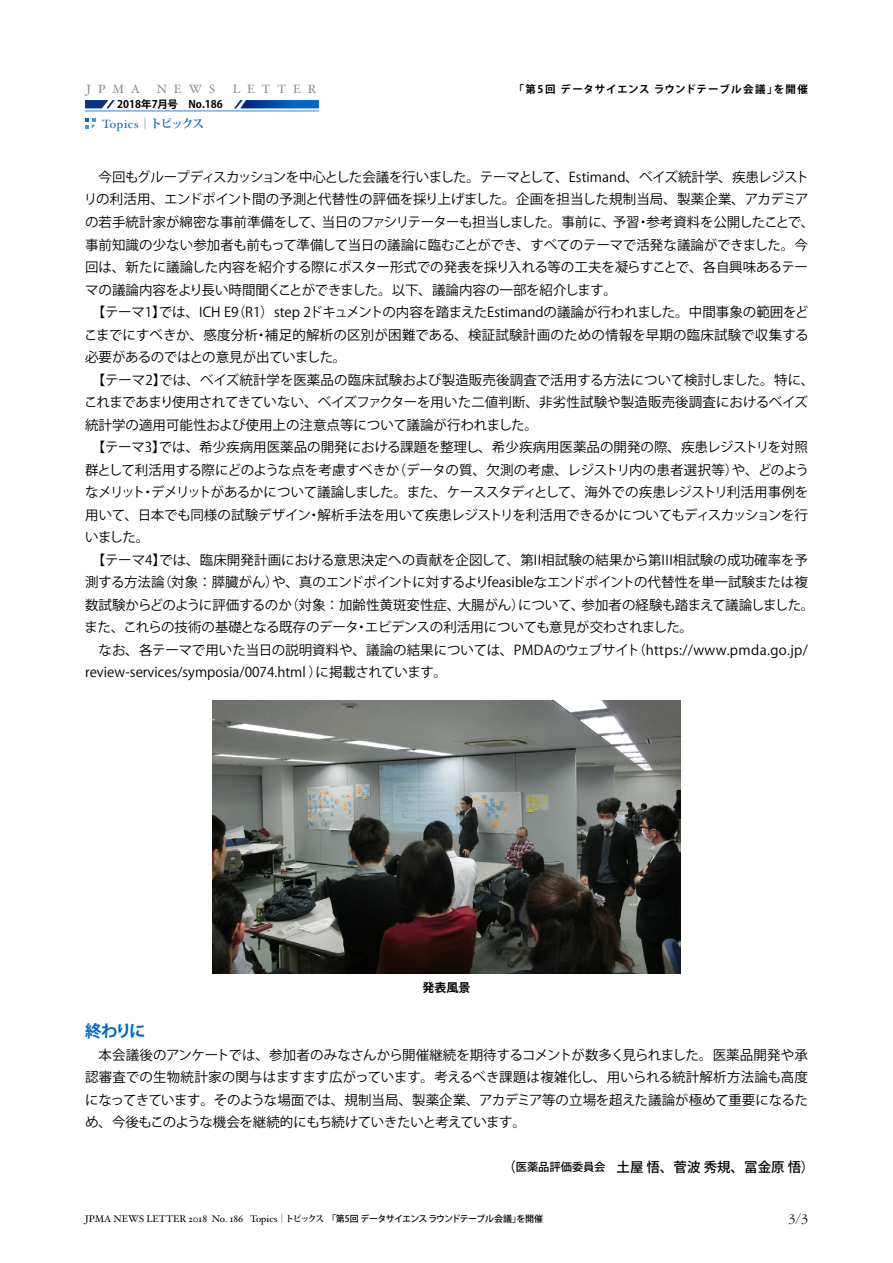
<style>
.page{position:relative;width:893px;height:1263px;background:#fff}
.page>*{position:absolute;margin:0;border:0;box-sizing:border-box;transform-origin:0 0}
.t1{font:700 16.5px "Koz Go Pr 6 N";color:#0266c8}
.t2{font:300 13.8px "Garamond";color:#000}
.t3{font:13.5px/22.5px "Koz Go Pr 6 N";color:#000}
.t4{font:500 13.5px "Koz Go Pr 6 N";color:#000}
.t5{font:12px "Hoefler Text";letter-spacing:.58em;color:#898989}
.t6{font:12px "Hoefler Text";letter-spacing:.05em;color:#0266c8}
.t7{font:700 12px "Koz Go Pr 6 N";color:#000}
.t8{font:700 10.5px "Koz Go Pr 6 N";letter-spacing:.095em;color:#000}
.t9{font:700 10.5px "Koz Go Pr 6 N";color:#000}
.t10{font:9.75px "Hoefler Text";color:#000}
.s1{font-family:"Koz Min Pr 6 N";font-weight:700}
.s2{font-size:11.25px}
.s3{font-family:"Koz Min Pro";font-size:9px}
.s4{font-family:"Koz Min Pro";font-weight:700;font-size:9px}
.s5{font-family:"Koz Go Pr 6 N";font-weight:500;font-size:9px}
</style>
<div class="page">
<svg style="left:85px;top:100px;width:30px;height:8px"></svg>
<svg style="left:234px;top:100px;width:85px;height:8px"></svg>
<hr style="left:85px;top:111px;width:234px;height:1px;background:#3585d3">
<img style="left:213px;top:700px;width:467px;height:273px">
<svg style="left:85px;top:118px;width:11px;height:10px"></svg>
<p class="t5" style="left:87px;top:82px;width:55px">JPMA</p>
<p class="t5" style="left:157px;top:82px;width:60px">NEWS</p>
<p class="t5" style="left:233px;top:82px;width:85px">LETTER</p>
<p class="t9" style="left:117px;top:99px;width:107px">2018年7月号　No.186</p>
<p class="t6" style="left:102px;top:116px;width:104px">Topics<span class="s1">｜トピックス</span></p>
<p class="t8" style="left:514px;top:84px;width:296px">「第5回データサイエンスラウンドテーブル会議」を開催</p>
<p class="t3" style="left:84px;top:166px;width:732px">　今回もグループディスカッションを中心とした会議を行いました。テーマとして、Estimand、ベイズ統計学、疾患レジストリの利活用、エンドポイント間の予測と代替性の評価を採り上げました。企画を担当した規制当局、製薬企業、アカデミアの若手統計家が綿密な事前準備をして、当日のファシリテーターも担当しました。事前に、予習・参考資料を公開したことで、事前知識の少ない参加者も前もって準備して当日の議論に臨むことができ、すべてのテーマで活発な議論ができました。今回は、新たに議論した内容を紹介する際にポスター形式での発表を採り入れる等の工夫を凝らすことで、各自興味あるテーマの議論内容をより長い時間聞くことができました。以下、議論内容の一部を紹介します。<br>　【テーマ1】では、ICH E9（R1）step 2ドキュメントの内容を踏まえたEstimandの議論が行われました。中間事象の範囲をどこまでにすべきか、感度分析・補足的解析の区別が困難である、検証試験計画のための情報を早期の臨床試験で収集する必要があるのではとの意見が出ていました。<br>　【テーマ2】では、ベイズ統計学を医薬品の臨床試験および製造販売後調査で活用する方法について検討しました。特に、これまであまり使用されてきていない、ベイズファクターを用いた二値判断、非劣性試験や製造販売後調査におけるベイズ統計学の適用可能性および使用上の注意点等について議論が行われました。<br>　【テーマ3】では、希少疾病用医薬品の開発における課題を整理し、希少疾病用医薬品の開発の際、疾患レジストリを対照群として利活用する際にどのような点を考慮すべきか（データの質、欠測の考慮、レジストリ内の患者選択等）や、どのようなメリット・デメリットがあるかについて議論しました。また、ケーススタディとして、海外での疾患レジストリ利活用事例を用いて、日本でも同様の試験デザイン・解析手法を用いて疾患レジストリを利活用できるかについてもディスカッションを行いました。<br>　【テーマ4】では、臨床開発計画における意思決定への貢献を企図して、第II相試験の結果から第III相試験の成功確率を予測する方法論（対象：膵臓がん）や、真のエンドポイントに対するよりfeasibleなエンドポイントの代替性を単一試験または複数試験からどのように評価するのか（対象：加齢性黄斑変性症、大腸がん）について、参加者の経験も踏まえて議論しました。また、これらの技術の基礎となる既存のデータ・エビデンスの利活用についても意見が交わされました。<br>　なお、各テーマで用いた当日の説明資料や、議論の結果については、PMDAのウェブサイト（https://www.pmda.go.jp/ review-services/symposia/0074.html ）に掲載されています。</p>
<p class="t7" style="left:422px;top:981px;width:49px">発表風景</p>
<p class="t1" style="left:85px;top:1021px;width:62px">終わりに</p>
<p class="t3" style="left:85px;top:1044px;width:724px;text-align:justify">　本会議後のアンケートでは、参加者のみなさんから開催継続を期待するコメントが数多く見られました。医薬品開発や承認審査での生物統計家の関与はますます広がっています。考えるべき課題は複雑化し、用いられる統計解析方法論も高度になってきています。そのような場面では、規制当局、製薬企業、アカデミア等の立場を超えた議論が極めて重要になるため、今後もこのような機会を継続的にもち続けていきたいと考えています。</p>
<p class="t4" style="left:503px;top:1159px;width:313px">（<span class="s2">医薬品評価委員会　</span>土屋 悟、菅波 秀規、冨金原 悟）</p>
<p class="t10" style="left:85px;top:1213px;width:459px">JPMA NEWS LETTER 2018 No. 186 Topics<span class="s3">｜</span><span class="s4">トピックス</span> <span class="s5">「第5回 データサイエンス ラウンドテーブル会議」を開催</span></p>
<p class="t2" style="left:789px;top:1211px;width:21px">3/3</p>
</div>
